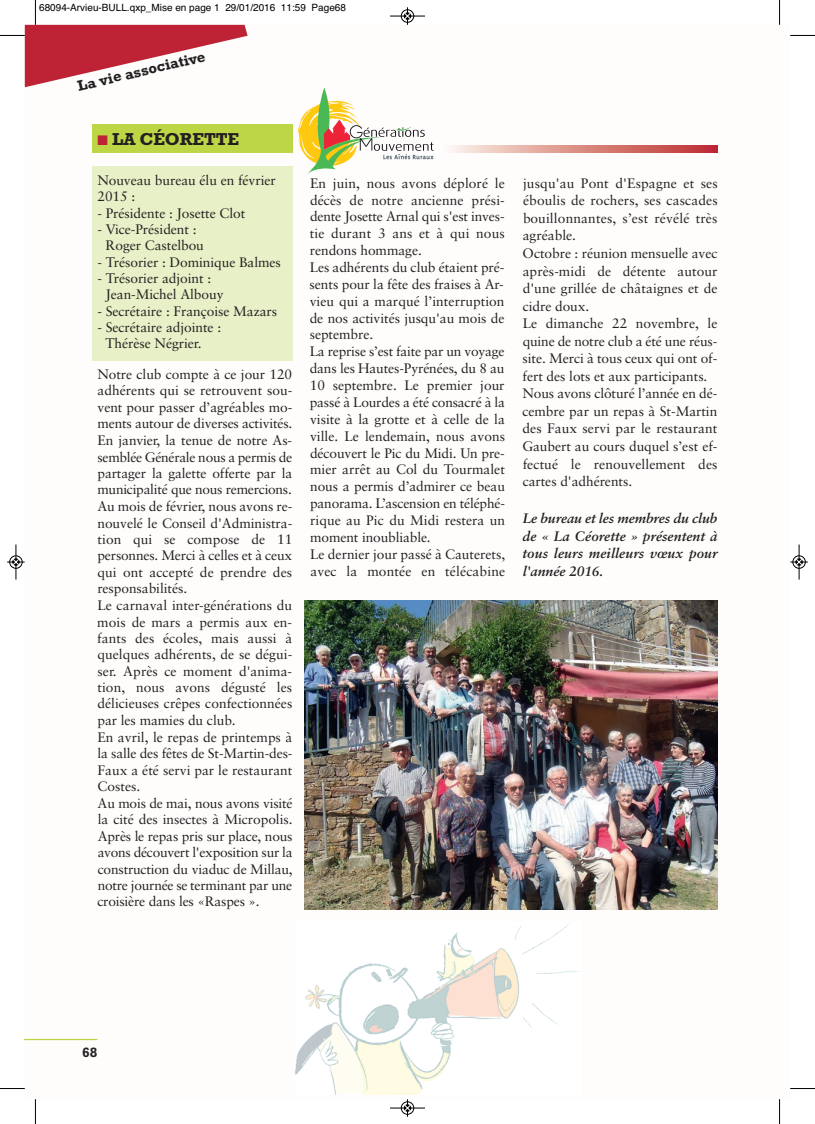
<style>
.page{position:relative;width:815px;height:1124px;background:#fff}
.page>*{position:absolute;margin:0;border:0;box-sizing:border-box;transform-origin:0 0}
.t1{font:700 17.5px "Rockwell";letter-spacing:-.005em;color:#231f20}
.t2{font:700 15px "Rockwell";color:#231f20}
.t3{font:13.75px/16.5px "Sabon CE";letter-spacing:-.005em;color:#231f20}
.t4{font:italic 700 13.75px/17.5px "Sabon CE";letter-spacing:.005em;color:#231f20;text-align:justify}
.t5{font:700 13.75px "Rockwell";color:#231f20}
.t6{font:10px "Helvetica";color:#000}
.s1{color:#bd2335}
</style>
<div class="page">
<hr style="left:25px;top:1038px;width:72px;height:1px;background:#bcd646">
<img style="left:305px;top:600px;width:412px;height:309px">
<svg style="left:298px;top:88px;width:136px;height:86px"></svg>
<svg style="left:450px;top:145px;width:268px;height:7px;background:#da8c85"></svg>
<div style="left:92px;top:124px;width:200px;height:28px;background:#bcd646"></div>
<div style="left:92px;top:167px;width:200px;height:194px;background:#e8f0c7"></div>
<img style="left:295px;top:921px;width:287px;height:173px">
<svg style="left:0;top:0;width:248px;height:87px"></svg>
<svg style="left:779px;top:0;width:1px;height:25px"></svg>
<svg style="left:790px;top:35px;width:25px;height:1px"></svg>
<svg style="left:35px;top:1099px;width:1px;height:24px"></svg>
<svg style="left:0;top:1088px;width:25px;height:1px"></svg>
<svg style="left:779px;top:1099px;width:1px;height:24px"></svg>
<svg style="left:790px;top:1088px;width:25px;height:1px"></svg>
<div style="left:401px;top:9px;width:13px;height:14px;border:1px solid #fff;border-radius:50%"></div>
<hr style="left:390px;top:16px;width:35px;height:1px;background:#000">
<div style="left:401px;top:10px;width:13px;height:12px;border:1px solid #000;border-radius:50%"></div>
<svg style="left:404px;top:7px;width:7px;height:18px"></svg>
<hr style="left:390px;top:1107px;width:35px;height:1px;background:#000">
<div style="left:401px;top:1101px;width:13px;height:13px;border:1px solid #000;border-radius:50%"></div>
<svg style="left:404px;top:1099px;width:7px;height:17px"></svg>
<div style="left:9px;top:555px;width:14px;height:13px;border:1px solid #fff;border-radius:50%"></div>
<hr style="left:16px;top:544px;width:1px;height:35px;background:#000">
<div style="left:10px;top:555px;width:12px;height:13px;border:1px solid #000;border-radius:50%"></div>
<svg style="left:7px;top:558px;width:18px;height:7px"></svg>
<div style="left:792px;top:555px;width:14px;height:13px;border:1px solid #fff;border-radius:50%"></div>
<hr style="left:799px;top:544px;width:1px;height:35px;background:#000">
<div style="left:793px;top:555px;width:12px;height:13px;border:1px solid #000;border-radius:50%"></div>
<svg style="left:790px;top:558px;width:18px;height:7px"></svg>
<p class="t6" style="left:39px;top:2px;width:308px">68094-Arvieu-BULL.qxp_Mise en page 1 29/01/2016 11:59 Page68</p>
<p class="t2" style="left:76px;top:77px;width:132px;rotate:-13deg">La vie associative</p>
<p class="t1" style="left:97px;top:133px;width:143px"><span class="s1">■</span> LA CÉORETTE</p>
<p class="t3" style="left:97px;top:173px;width:180px">Nouveau bureau élu en février<br>2015 :</p>
<p class="t3" style="left:97px;top:205px;width:149px">- Présidente : Josette Clot</p>
<p class="t3" style="left:97px;top:222px;width:108px;text-align:center">- Vice-Président :<br>Roger Castelbou</p>
<p class="t3" style="left:97px;top:255px;width:185px">- Trésorier : Dominique Balmes</p>
<p class="t3" style="left:106px;top:271px;width:120px;text-indent:-8px">- Trésorier adjoint :<br>Jean-Michel Albouy</p>
<p class="t3" style="left:97px;top:304px;width:181px">- Secrétaire : Françoise Mazars</p>
<p class="t3" style="left:106px;top:320px;width:117px;text-indent:-8px">- Secrétaire adjointe :<br>Thérèse Négrier.</p>
<p class="t3" style="left:97px;top:367px;width:197px">Notre club compte à ce jour 120 adhérents qui se retrouvent sou&shy;vent pour passer d’agréables mo&shy;ments autour de diverses activités.<br>En janvier, la tenue de notre As&shy;semblée Générale nous a permis de partager la galette offerte par la municipalité que nous remercions.<br>Au mois de février, nous avons re&shy;nouvelé le Conseil d'Administra&shy;tion qui se compose de 11 personnes. Merci à celles et à ceux qui ont accepté de prendre des responsabilités.<br>Le carnaval inter-générations du mois de mars a permis aux en&shy;fants des écoles, mais aussi à quelques adhérents, de se dégui&shy;ser. Après ce moment d'anima&shy;tion, nous avons dégusté les délicieuses crêpes confectionnées par les mamies du club.<br>En avril, le repas de printemps à la salle des fêtes de St-Martin-des-<br>Faux a été servi par le restaurant<br>Costes.<br>Au mois de mai, nous avons visité la cité des insectes à Micropolis.<br>Après le repas pris sur place, nous avons découvert l'exposition sur la construction du viaduc de Millau, notre journée se terminant par une croisière dans les «Raspes ».</p>
<p class="t3" style="left:310px;top:176px;width:197px;line-height:16.9px">En juin, nous avons déploré le décès de notre ancienne prési&shy;dente Josette Arnal qui s'est inves&shy;tie durant 3 ans et à qui nous rendons hommage.<br>Les adhérents du club étaient pré&shy;sents pour la fête des fraises à Ar&shy;vieu qui a marqué l’interruption de nos activités jusqu'au mois de septembre.<br>La reprise s’est faite par un voyage dans les Hautes-Pyrénées, du 8 au<br>10 septembre. Le premier jour passé à Lourdes a été consacré à la visite à la grotte et à celle de la ville. Le lendemain, nous avons découvert le Pic du Midi. Un pre&shy;mier arrêt au Col du Tourmalet nous a permis d’admirer ce beau panorama. L’ascension en téléphé&shy;rique au Pic du Midi restera un moment inoubliable.<br>Le dernier jour passé à Cauterets, avec la montée en télécabine</p>
<p class="t3" style="left:522px;top:175px;width:197px;line-height:17.5px">jusqu'au Pont d'Espagne et ses éboulis de rochers, ses cascades bouillonnantes, s’est révélé très agréable.<br>Octobre : réunion mensuelle avec après-midi de détente autour d'une grillée de châtaignes et de cidre doux.<br>Le dimanche 22 novembre, le quine de notre club a été une réus&shy;site. Merci à tous ceux qui ont of&shy;fert des lots et aux participants.<br>Nous avons clôturé l’année en dé&shy;cembre par un repas à St-Martin des Faux servi par le restaurant<br>Gaubert au cours duquel s’est ef&shy;fectué le renouvellement des cartes d'adhérents.</p>
<p class="t4" style="left:523px;top:510px;width:196px">Le bureau et les membres du club de « La Céorette » présentent à tous leurs meilleurs vœux pour l'année 2016.</p>
<p class="t5" style="left:82px;top:1043px;width:17px">68</p>
</div>
